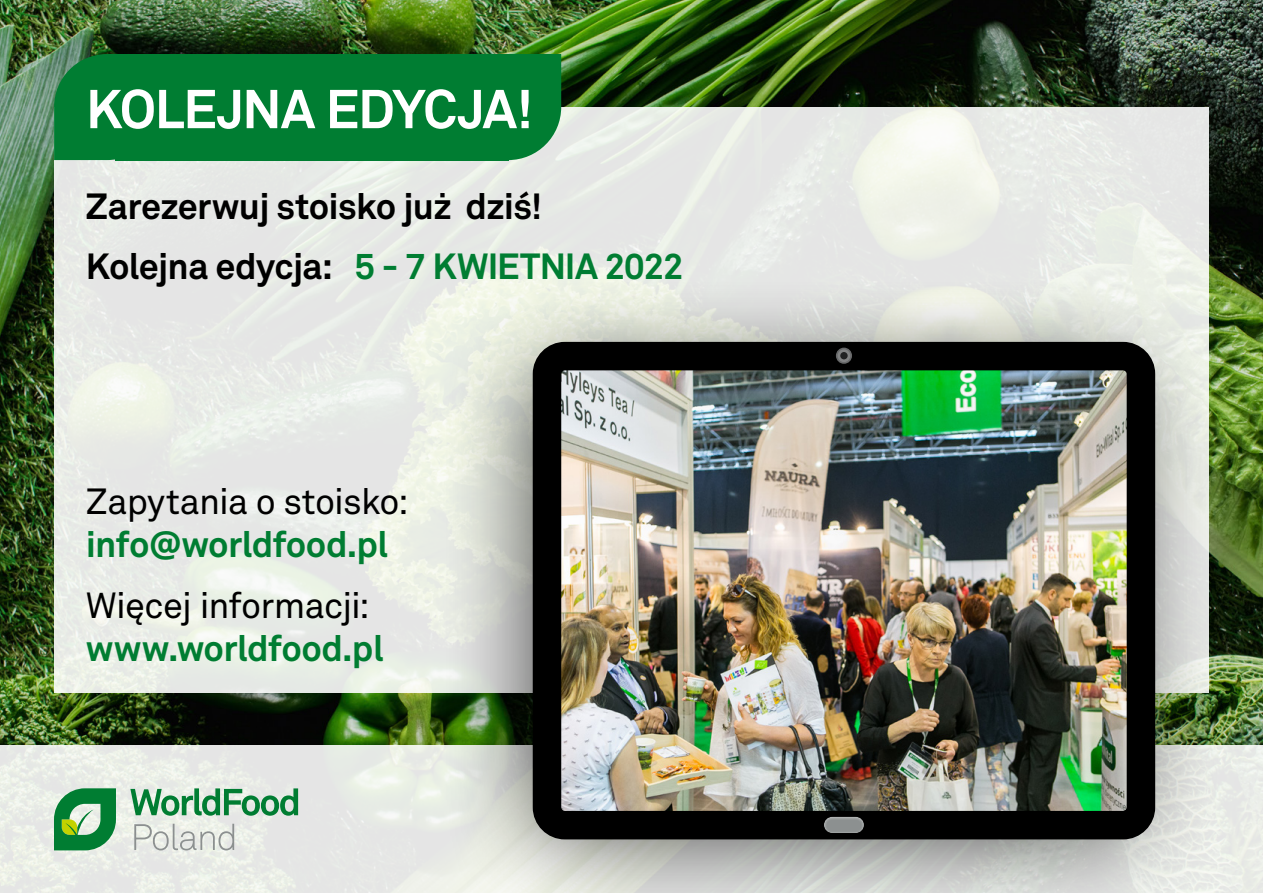
<style>
.page{position:relative;width:1263px;height:893px;background:#fff}
.page>*{position:absolute;margin:0;border:0;box-sizing:border-box;transform-origin:0 0}
.t1{font:700 54px "Akkurat Pro";letter-spacing:-.025em;color:#fff}
.t2{font:700 36px/60.2px "Akkurat Pro";letter-spacing:-.02em;color:#000}
.t3{font:36px "Akkurat Pro";letter-spacing:-.025em;color:#000}
.t4{font:700 36px "Akkurat Pro";letter-spacing:-.015em;color:#007d32}
.s1{color:#007d32}
</style>
<div class="page">
<img style="left:0;top:0;width:1263px;height:746px">
<div style="left:0;top:746px;width:1263px;height:147px;background:#e7eae5"></div>
<svg style="left:130px;top:788px;width:168px;height:28px"></svg>
<svg style="left:54px;top:788px;width:62px;height:62px"></svg>
<svg style="left:134px;top:824px;width:100px;height:26px"></svg>
<div style="left:54px;top:107px;width:1155px;height:586px;background:linear-gradient(to right,#e8ebe7,#eaece8)"></div>
<svg style="left:54px;top:54px;width:61px;height:106px"></svg>
<div style="left:115px;top:54px;width:393px;height:106px;background:#007d32"></div>
<svg style="left:508px;top:54px;width:53px;height:106px"></svg>
<div style="left:440px;top:276px;width:782px;height:617px;background:#000;opacity:.75"></div>
<img style="left:562px;top:371px;width:564px;height:439px">
<div style="left:533px;top:342px;width:622px;height:497px;border:28px solid #000;border-radius:18px"></div>
<svg style="left:836px;top:348px;width:16px;height:16px"></svg>
<svg style="left:837px;top:349px;width:13px;height:13px"></svg>
<svg style="left:840px;top:352px;width:8px;height:7px"></svg>
<div style="left:809px;top:805px;width:68px;height:29px;background:#fff;opacity:.75"></div>
<h1 class="t1" style="left:86px;top:76px;width:449px">KOLEJNA EDYCJA!</h1>
<p class="t2" style="left:86px;top:177px;width:599px">Zarezerwuj stoisko już dziś!<br>Kolejna edycja: <span class="s1">5 - 7 KWIETNIA 2022</span></p>
<p class="t3" style="left:86px;top:481px;width:324px">Zapytania o stoisko:</p>
<p class="t4" style="left:86px;top:522px;width:304px">info@worldfood.pl</p>
<p class="t3" style="left:86px;top:584px;width:285px">Więcej informacji:</p>
<p class="t4" style="left:86px;top:626px;width:299px">www.worldfood.pl</p>
</div>
